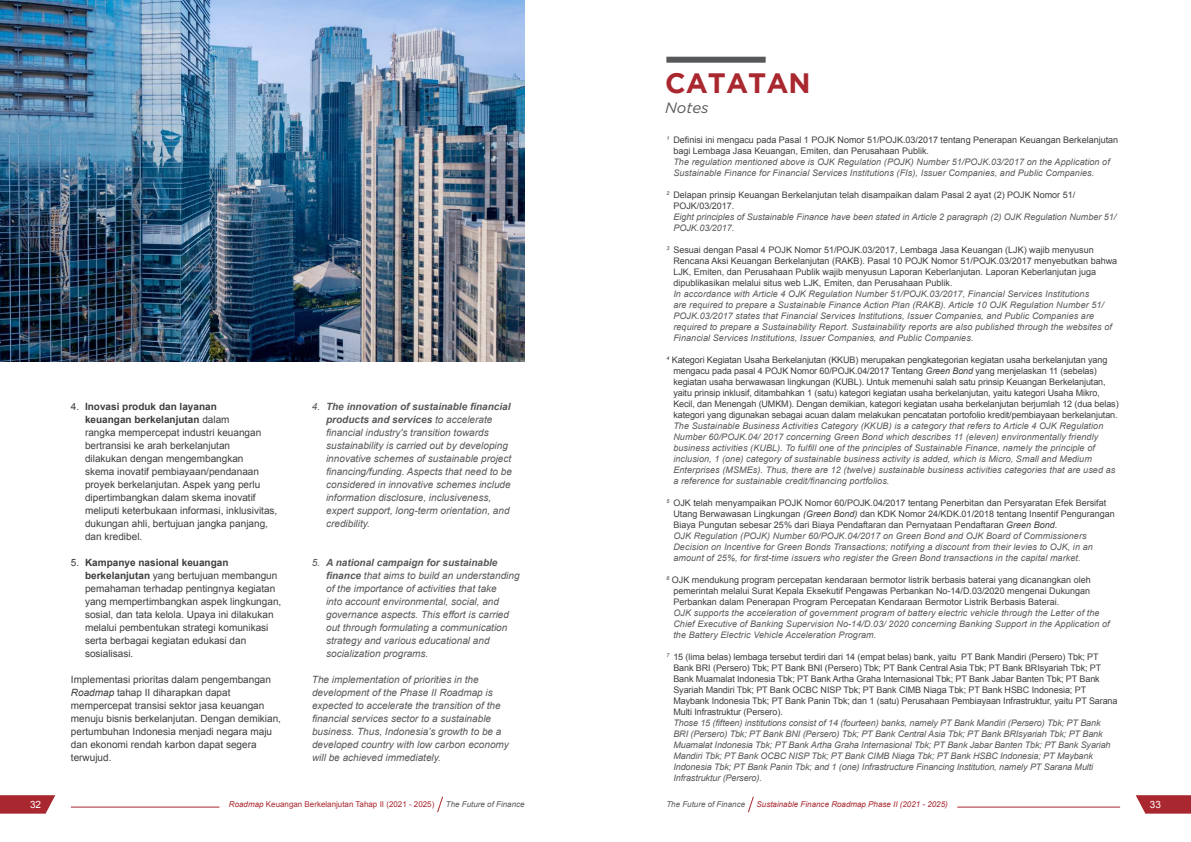
<style>
.page{position:relative;width:1191px;height:842px;background:#fff}
.page>*{position:absolute;margin:0;border:0;box-sizing:border-box;transform-origin:0 0}
.t1{font:700 28px "Gotham";color:#a9272e}
.t2{font:italic 15px "Gotham";color:#57585a}
.t3{font:italic 10px/13px "Arial";color:#57585a}
.t4{font:10px/13px "Arial";color:#3e3e3f}
.t5{font:10px "Arial";color:#fff}
.t6{font:italic 9px/11px "Arial";letter-spacing:.01em;color:#57585a}
.t7{font:9px/11px "Arial";letter-spacing:-.01em;color:#3e3e3f}
.t8{font:italic 9px/11px "Arial";letter-spacing:-.01em;color:#57585a}
.t9{font:8px "Arial";color:#a9272e}
.t10{font:italic 8px "Arial";color:#a9272e}
.t11{font:italic 8px "Arial";color:#57585a}
.s1{font-weight:700}
.s2{font-style:italic}
.s3{font-style:normal;color:#3e3e3f}
.s4{color:#3e3e3f}
</style>
<div class="page">
<div style="left:666px;top:57px;width:99px;height:6px;background:#57585a"></div>
<svg style="left:0;top:795px;width:55px;height:19px"></svg>
<svg style="left:1135px;top:795px;width:56px;height:19px"></svg>
<svg style="left:437px;top:796px;width:6px;height:17px"></svg>
<svg style="left:748px;top:796px;width:6px;height:17px"></svg>
<hr style="left:957px;top:807px;width:163px;height:1px;background:#a9272e">
<hr style="left:71px;top:807px;width:148px;height:1px;background:#a9272e">
<img style="left:0;top:0;width:524px;height:361px">
<p class="t4" style="left:85px;top:400px;width:194px;text-indent:-14px">4. <span class="s1">Inovasi produk dan layanan<br>keuangan berkelanjutan</span> dalam<br>rangka mempercepat industri keuangan bertransisi ke arah berkelanjutan<br>dilakukan dengan mengembangkan<br>skema inovatif pembiayaan/pendanaan proyek berkelanjutan. Aspek yang perlu dipertimbangkan dalam skema inovatif meliputi keterbukaan informasi, inklusivitas, dukungan ahli, bertujuan jangka panjang, dan kredibel.</p>
<p class="t4" style="left:85px;top:556px;width:198px;text-indent:-14px">5. <span class="s1">Kampanye nasional keuangan berkelanjutan</span> yang bertujuan membangun pemahaman terhadap pentingnya kegiatan yang mempertimbangkan aspek lingkungan, sosial, dan tata kelola. Upaya ini dilakukan melalui pembentukan strategi komunikasi serta berbagai kegiatan edukasi dan sosialisasi.</p>
<p class="t4" style="left:71px;top:673px;width:212px">Implementasi prioritas dalam pengembangan <span class="s2">Roadmap</span> tahap II diharapkan dapat mempercepat transisi sektor jasa keuangan menuju bisnis berkelanjutan. Dengan demikian, pertumbuhan Indonesia menjadi negara maju dan ekonomi rendah karbon dapat segera terwujud.</p>
<p class="t3" style="left:326px;top:400px;width:187px;text-indent:-14px">4. <span class="s1">The innovation of sustainable financial products and services</span> to accelerate financial industry's transition towards sustainability is carried out by developing innovative schemes of sustainable project financing/funding. Aspects that need to be considered in innovative schemes include information disclosure, inclusiveness, expert support, long-term orientation, and credibility.</p>
<p class="t3" style="left:326px;top:556px;width:195px;text-indent:-14px">5. <span class="s1">A national campaign for sustainable finance</span> that aims to build an understanding of the importance of activities that take<br>into account environmental, social, and governance aspects. This effort is carried out through formulating a communication strategy and various educational and socialization programs.</p>
<p class="t3" style="left:312px;top:673px;width:198px">The implementation of priorities in the development of the Phase II Roadmap is expected to accelerate the transition of the financial services sector to a sustainable business. Thus, Indonesia’s growth to be a developed country with low carbon economy will be achieved immediately.</p>
<h1 class="t1" style="left:665px;top:67px;width:147px">CATATAN</h1>
<h2 class="t2" style="left:665px;top:100px;width:45px">Notes</h2>
<p class="t7" style="left:673px;top:135px;width:446px;text-indent:-7px"><sup>1</sup> Definisi ini mengacu pada Pasal 1 POJK Nomor 51/POJK.03/2017 tentang Penerapan Keuangan Berkelanjutan bagi Lembaga Jasa Keuangan, Emiten, dan Perusahaan Publik.</p>
<p class="t6" style="left:673px;top:157px;width:438px">The regulation mentioned above is OJK Regulation (POJK) Number 51/POJK.03/2017 on the Application of<br>Sustainable Finance for Financial Services Institutions (FIs), Issuer Companies, and Public Companies.</p>
<p class="t7" style="left:673px;top:190px;width:403px;text-indent:-7px"><sup>2</sup> Delapan prinsip Keuangan Berkelanjutan telah disampaikan dalam Pasal 2 ayat (2) POJK Nomor 51/<br>POJK/03/2017.</p>
<p class="t6" style="left:673px;top:212px;width:444px">Eight principles of Sustainable Finance have been stated in Article 2 paragraph (2) OJK Regulation Number 51/<br>POJK.03/2017.</p>
<p class="t7" style="left:673px;top:245px;width:445px;text-indent:-7px"><sup>3</sup> Sesuai dengan Pasal 4 POJK Nomor 51/POJK.03/2017, Lembaga Jasa Keuangan (LJK) wajib menyusun Rencana Aksi Keuangan Berkelanjutan (RAKB). Pasal 10 POJK Nomor 51/POJK.03/2017 menyebutkan bahwa LJK, Emiten, dan Perusahaan Publik wajib menyusun Laporan Keberlanjutan. Laporan Keberlanjutan juga dipublikasikan melalui situs web LJK, Emiten, dan Perusahaan Publik.</p>
<p class="t6" style="left:673px;top:289px;width:440px">In accordance with Article 4 OJK Regulation Number 51/POJK.03/2017, Financial Services Institutions<br>are required to prepare a Sustainable Finance Action Plan (RAKB). Article 10 OJK Regulation Number 51/ POJK.03/2017 states that Financial Services Institutions, Issuer Companies, and Public Companies are required to prepare a Sustainability Report. Sustainability reports are also published through the websites of Financial Services Institutions, Issuer Companies, and Public Companies.</p>
<p class="t7" style="left:673px;top:355px;width:447px;text-indent:-7px"><sup>4</sup> Kategori Kegiatan Usaha Berkelanjutan (KKUB) merupakan pengkategorian kegiatan usaha berkelanjutan yang mengacu pada pasal 4 POJK Nomor 60/POJK.04/2017 Tentang <span class="s2">Green Bond</span> yang menjelaskan 11 (sebelas) kegiatan usaha berwawasan lingkungan (KUBL). Untuk memenuhi salah satu prinsip Keuangan Berkelanjutan, yaitu prinsip inklusif, ditambahkan 1 (satu) kategori kegiatan usaha berkelanjutan, yaitu kategori Usaha Mikro, Kecil, dan Menengah (UMKM). Dengan demikian, kategori kegiatan usaha berkelanjutan berjumlah 12 (dua belas) kategori yang digunakan sebagai acuan dalam melakukan pencatatan portofolio kredit/pembiayaan berkelanjutan.</p>
<p class="t6" style="left:673px;top:421px;width:443px">The Sustainable Business Activities Category (KKUB) is a category that refers to Article 4 OJK Regulation Number 60/POJK.04/ 2017 concerning Green Bond which describes 11 (eleven) environmentally friendly business activities (KUBL). To fulfill one of the principles of Sustainable Finance, namely the principle of inclusion, 1 (one) category of sustainable business activity is added, which is Micro, Small and Medium Enterprises (MSMEs). Thus, there are 12 (twelve) sustainable business activities categories that are used as a reference for sustainable credit/financing portfolios.</p>
<p class="t6" style="left:673px;top:498px;width:443px;text-indent:-7px"><sup>5</sup> <span class="s3">OJK telah menyampaikan POJK Nomor 60/POJK.04/2017 tentang Penerbitan dan Persyaratan Efek Bersifat Utang Berwawasan Lingkungan</span> <span class="s4">(Green Bond)</span> <span class="s3">dan KDK Nomor 24/KDK.01/2018 tentang Insentif Pengurangan Biaya Pungutan sebesar 25% dari Biaya Pendaftaran dan Pernyataan Pendaftaran</span> <span class="s4">Green Bond</span><span class="s3">.<br></span>OJK Regulation (POJK) Number 60/POJK.04/2017 on Green Bond and OJK Board of Commissioners Decision on Incentive for Green Bonds Transactions; notifying a discount from their levies to OJK, in an amount of 25%, for first-time issuers who register the Green Bond transactions in the capital market.</p>
<p class="t7" style="left:673px;top:575px;width:419px;text-align:justify;text-indent:-7px"><sup>6</sup> OJK mendukung program percepatan kendaraan bermotor listrik berbasis baterai yang dicanangkan oleh pemerintah melalui Surat Kepala Eksekutif Pengawas Perbankan No-14/D.03/2020 mengenai Dukungan Perbankan dalam Penerapan Program Percepatan Kendaraan Bermotor Listrik Berbasis Baterai.</p>
<p class="t6" style="left:673px;top:608px;width:438px">OJK supports the acceleration of government program of battery electric vehicle through the Letter of the<br>Chief Executive of Banking Supervision No-14/D.03/ 2020 concerning Banking Support in the Application of the Battery Electric Vehicle Acceleration Program.</p>
<p class="t7" style="left:673px;top:652px;width:446px;text-indent:-7px"><sup>7</sup> 15 (lima belas) lembaga tersebut terdiri dari 14 (empat belas) bank, yaitu PT Bank Mandiri (Persero) Tbk; PT Bank BRI (Persero) Tbk; PT Bank BNI (Persero) Tbk; PT Bank Central Asia Tbk; PT Bank BRIsyariah Tbk; PT Bank Muamalat Indonesia Tbk; PT Bank Artha Graha Internasional Tbk; PT Bank Jabar Banten Tbk; PT Bank Syariah Mandiri Tbk; PT Bank OCBC NISP Tbk; PT Bank CIMB Niaga Tbk; PT Bank HSBC Indonesia; PT Maybank Indonesia Tbk; PT Bank Panin Tbk; dan 1 (satu) Perusahaan Pembiayaan Infrastruktur, yaitu PT Sarana Multi Infrastruktur (Persero).</p>
<p class="t8" style="left:673px;top:718px;width:439px">Those 15 (fifteen) institutions consist of 14 (fourteen) banks, namely PT Bank Mandiri (Persero) Tbk; PT Bank BRI (Persero) Tbk; PT Bank BNI (Persero) Tbk; PT Bank Central Asia Tbk; PT Bank BRIsyariah Tbk; PT Bank Muamalat Indonesia Tbk; PT Bank Artha Graha Internasional Tbk; PT Bank Jabar Banten Tbk; PT Bank Syariah Mandiri Tbk; PT Bank OCBC NISP Tbk; PT Bank CIMB Niaga Tbk; PT Bank HSBC Indonesia; PT Maybank Indonesia Tbk; PT Bank Panin Tbk; and 1 (one) Infrastructure Financing Institution, namely PT Sarana Multi Infrastruktur (Persero).</p>
<p class="t5" style="left:30px;top:798px;width:13px">32</p>
<p class="t9" style="left:229px;top:799px;width:207px"><span class="s2">Roadmap</span> Keuangan Berkelanjutan Tahap II (2021 - 2025)</p>
<p class="t11" style="left:446px;top:799px;width:80px">The Future of Finance</p>
<p class="t11" style="left:666px;top:799px;width:80px">The Future of Finance</p>
<p class="t10" style="left:756px;top:799px;width:193px">Sustainable Finance Roadmap Phase II (2021 - 2025)</p>
<p class="t5" style="left:1149px;top:798px;width:13px">33</p>
</div>
